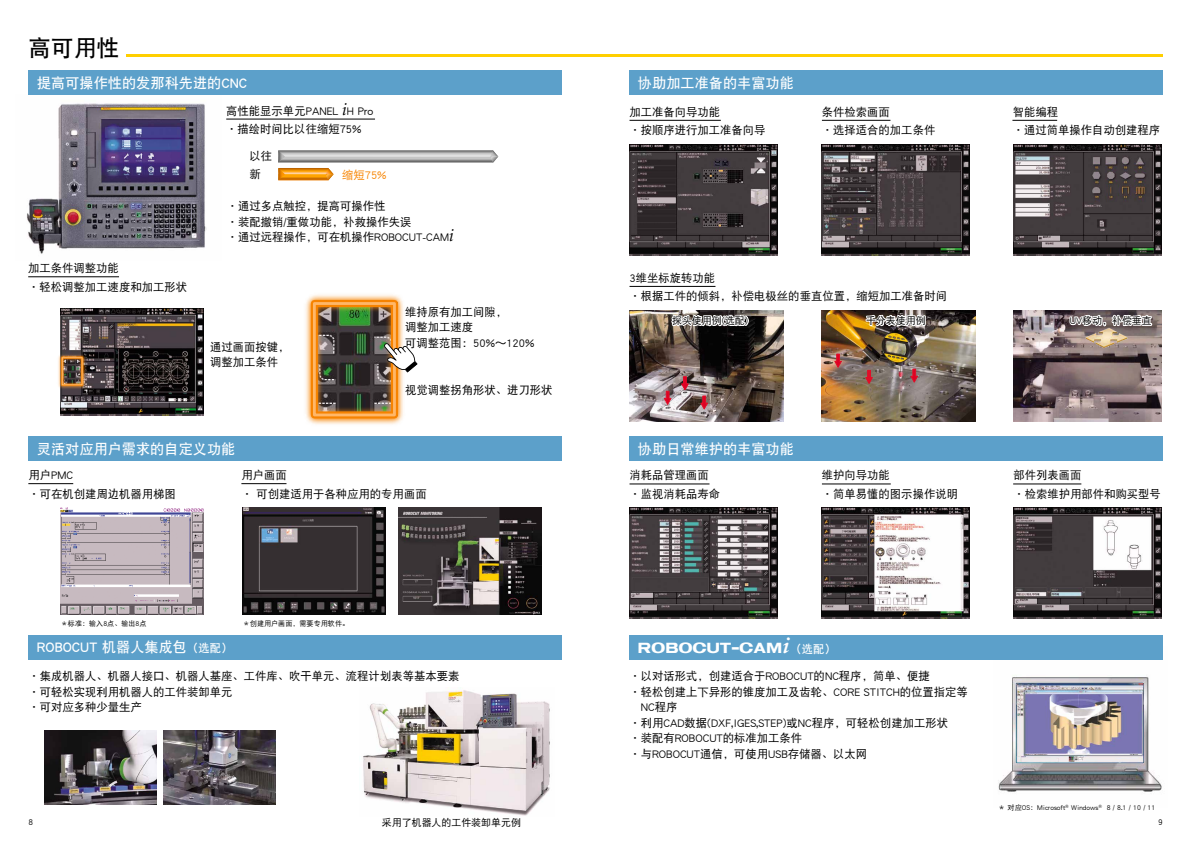
<style>
.page{position:relative;width:1191px;height:842px;background:#fff}
.page>*{position:absolute;margin:0;border:0;box-sizing:border-box;transform-origin:0 0}
.t1{font:22.7px "DF Hei GB W7";color:#000}
.t2{font:14.2px "DF Hei GB W7";color:#fff}
.t3{font:14.2px "Fanuc Logo 1.0 Regular";color:#fff}
.t4{font:11.3px/18.4px "DF Hei GB W5";color:#000}
.t5{font:11.3px "DF Hei GB W5";color:#f78400}
.t6{font:9.9px "DF Hei GB W5";color:#000}
.t7{font:8.5px "DF Hei GB W5";color:#000}
.t8{font:7.1px "DF Hei GB W5";color:#000}
.s1{font-family:"Palatino";font-style:italic;font-size:17px}
.s2{font-size:11.3px}
.s3{font-family:"DF Hei GB W7";font-size:11.3px}
</style>
<div class="page">
<img style="left:993px;top:646px;width:170px;height:146px">
<img style="left:1016px;top:683px;width:127px;height:80px">
<img style="left:61px;top:308px;width:143px;height:107px">
<img style="left:629px;top:311px;width:154px;height:110px">
<img style="left:821px;top:311px;width:154px;height:110px">
<img style="left:243px;top:508px;width:143px;height:107px">
<img style="left:398px;top:508px;width:143px;height:107px">
<svg style="left:700px;top:395px;width:8px;height:15px"></svg>
<svg style="left:663px;top:390px;width:9px;height:16px"></svg>
<svg style="left:680px;top:376px;width:9px;height:15px"></svg>
<svg style="left:910px;top:368px;width:8px;height:16px"></svg>
<svg style="left:834px;top:353px;width:8px;height:16px"></svg>
<svg style="left:864px;top:370px;width:9px;height:15px"></svg>
<img style="left:363px;top:687px;width:187px;height:129px">
<hr style="left:126px;top:54px;width:1036px;height:3px;background:#ffcf00">
<img style="left:61px;top:508px;width:143px;height:107px">
<img style="left:629px;top:507px;width:149px;height:112px">
<img style="left:821px;top:507px;width:149px;height:112px">
<img style="left:1013px;top:507px;width:148px;height:112px">
<img style="left:629px;top:145px;width:149px;height:111px">
<img style="left:821px;top:145px;width:149px;height:111px">
<img style="left:1013px;top:145px;width:148px;height:111px">
<img style="left:1013px;top:310px;width:148px;height:112px">
<img style="left:27px;top:103px;width:180px;height:151px">
<div style="left:629px;top:635px;width:533px;height:24px;background:#5ca0ca"></div>
<img style="left:45px;top:730px;width:111px;height:75px">
<img style="left:164px;top:730px;width:111px;height:75px">
<svg style="left:668px;top:310px;width:82px;height:24px"></svg>
<svg style="left:862px;top:310px;width:66px;height:21px"></svg>
<svg style="left:1068px;top:230px;width:85px;height:183px"></svg>
<div style="left:28px;top:635px;width:533px;height:24px;background:#5ca0ca"></div>
<div style="left:28px;top:437px;width:533px;height:24px;background:#5ca0ca"></div>
<hr style="left:241px;top:483px;width:45px;height:1px;background:#000">
<hr style="left:28px;top:483px;width:45px;height:1px;background:#000">
<div style="left:29px;top:71px;width:532px;height:24px;background:#5ca0ca"></div>
<hr style="left:226px;top:119px;width:149px;height:1px;background:#000">
<hr style="left:28px;top:276px;width:91px;height:1px;background:#000">
<div style="left:629px;top:437px;width:533px;height:24px;background:#5ca0ca"></div>
<hr style="left:1013px;top:484px;width:68px;height:1px;background:#000">
<hr style="left:822px;top:484px;width:68px;height:1px;background:#000">
<hr style="left:629px;top:484px;width:80px;height:1px;background:#000">
<div style="left:629px;top:71px;width:533px;height:24px;background:#5ca0ca"></div>
<img style="left:1082px;top:328px;width:48px;height:20px">
<hr style="left:1012px;top:120px;width:45px;height:1px;background:#000">
<hr style="left:822px;top:120px;width:68px;height:1px;background:#000">
<hr style="left:629px;top:120px;width:92px;height:1px;background:#000">
<hr style="left:629px;top:286px;width:86px;height:1px;background:#000">
<svg style="left:278px;top:150px;width:220px;height:30px"></svg>
<img style="left:58px;top:352px;width:29px;height:38px">
<img style="left:59px;top:355px;width:26px;height:33px">
<div style="left:62px;top:357px;width:21px;height:28px;border:1px solid #ffb768"></div>
<img style="left:305px;top:294px;width:98px;height:131px">
<div style="left:313px;top:302px;width:83px;height:114px;border:3px solid #ffb768"></div>
<svg style="left:384px;top:343px;width:33px;height:29px"></svg>
<h1 class="t1" style="left:28px;top:35px;width:92px">高可用性</h1>
<p class="t2" style="left:37px;top:76px;width:212px">提高可操作性的发那科先进的CNC</p>
<p class="t4" style="left:226px;top:101px;width:149px">高性能显示单元PANEL <span class="s1">i</span>H Pro ·描绘时间比以往缩短75%</p>
<p class="t4" style="left:249px;top:147px;width:24px;line-height:17.7px">以往新</p>
<p class="t5" style="left:342px;top:169px;width:46px">缩短75%</p>
<p class="t4" style="left:28px;top:259px;width:160px">加工条件调整功能<br>·轻松调整加工速度和加工形状</p>
<p class="t4" style="left:227px;top:198px;width:229px;line-height:15.6px">·通过多点触控，提高可操作性<br>·装配撤销/重做功能，补救操作失误<br>·通过远程操作，可在机操作ROBOCUT-CAM<span class="s1">i</span></p>
<p class="t4" style="left:210px;top:339px;width:81px;line-height:15.6px">通过画面按键，调整加工条件</p>
<p class="t4" style="left:405px;top:304px;width:131px;line-height:15.6px">维持原有加工间隙，<br>调整加工速度<br>可调整范围：50%～120%</p>
<p class="t4" style="left:405px;top:380px;width:149px">视觉调整拐角形状、进刀形状</p>
<p class="t2" style="left:37px;top:441px;width:200px">灵活对应用户需求的自定义功能</p>
<p class="t4" style="left:28px;top:466px;width:149px">用户PMC<br>·可在机创建周边机器用梯图</p>
<p class="t4" style="left:241px;top:466px;width:187px">用户画面　<br>· 可创建适用于各种应用的专用画面</p>
<p class="t8" style="left:61px;top:619px;width:87px">＊标准：输入8点、输出8点</p>
<p class="t8" style="left:243px;top:619px;width:108px">＊创建用户画面，需要专用软件。</p>
<p class="t2" style="left:37px;top:640px;width:197px">ROBOCUT 机器人集成包<span class="s2">（选配）</span></p>
<p class="t2" style="left:638px;top:76px;width:157px">协助加工准备的丰富功能</p>
<p class="t4" style="left:629px;top:102px;width:138px">加工准备向导功能<br>·按顺序进行加工准备向导</p>
<p class="t4" style="left:822px;top:102px;width:115px">条件检索画面<br>·选择适合的加工条件</p>
<p class="t4" style="left:629px;top:268px;width:319px">3维坐标旋转功能<br>·根据工件的倾斜，补偿电极丝的垂直位置，缩短加工准备时间</p>
<p class="t4" style="left:1012px;top:102px;width:149px">智能编程<br>·通过简单操作自动创建程序</p>
<p class="t6" style="left:672px;top:315px;width:78px">探头使用例(选配)</p>
<p class="t6" style="left:866px;top:315px;width:61px">千分表使用例</p>
<p class="t6" style="left:1069px;top:315px;width:83px">UV移动，补偿垂直</p>
<p class="t2" style="left:638px;top:441px;width:157px">协助日常维护的丰富功能</p>
<p class="t4" style="left:629px;top:466px;width:92px">消耗品管理画面·监视消耗品寿命</p>
<p class="t4" style="left:822px;top:466px;width:138px">维护向导功能<br>·简单易懂的图示操作说明</p>
<p class="t3" style="left:638px;top:637px;width:199px">ROBOCUT-CAM+<span class="s3">（选配）</span></p>
<p class="t4" style="left:1013px;top:466px;width:149px">部件列表画面<br>·检索维护用部件和购买型号</p>
<p class="t4" style="left:28px;top:668px;width:432px;line-height:15.6px">·集成机器人、机器人接口、机器人基座、工件库、吹干单元、流程计划表等基本要素·可轻松实现利用机器人的工件装卸单元<br>·可对应多种少量生产</p>
<p class="t4" style="left:629px;top:666px;width:302px">·以对话形式，创建适合于ROBOCUT的NC程序，简单、便捷</p>
<p class="t4" style="left:629px;top:682px;width:340px">·轻松创建上下异形的锥度加工及齿轮、CORE STITCH的位置指定等</p>
<p class="t4" style="left:640px;top:698px;width:38px">NC程序</p>
<p class="t4" style="left:629px;top:713px;width:320px">·利用CAD数据(DXF,IGES,STEP)或NC程序，可轻松创建加工形状</p>
<p class="t4" style="left:629px;top:729px;width:174px">·装配有ROBOCUT的标准加工条件</p>
<p class="t4" style="left:629px;top:744px;width:239px">·与ROBOCUT通信，可使用USB存储器、以太网</p>
<p class="t8" style="left:998px;top:804px;width:159px">＊ 对应OS：Microsoft<sup>®</sup> Windows<sup>®</sup> 8 / 8.1 / 10 / 11</p>
<p class="t6" style="left:382px;top:817px;width:140px">采用了机器人的工件装卸单元例</p>
<p class="t7" style="left:28px;top:817px;width:6px">8</p>
<p class="t7" style="left:1158px;top:817px;width:6px">9</p>
</div>
